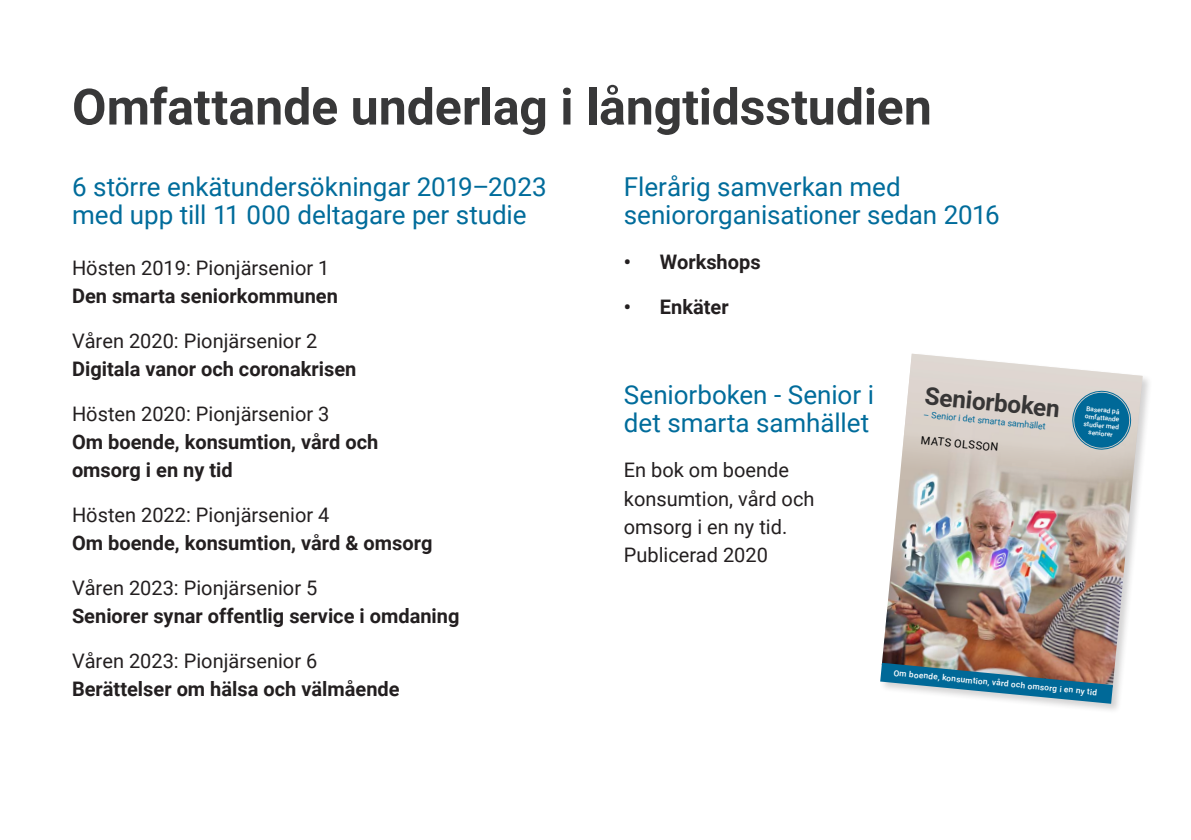
<style>
.page{position:relative;width:1191px;height:840px;background:#fff}
.page>*{position:absolute;margin:0;border:0;box-sizing:border-box;transform-origin:0 0}
.Kapitelrubrik{font:700 50px "Roboto";letter-spacing:-.005em;color:#383839}
.kapitelnummer{font:26px/28px "Roboto";letter-spacing:-.005em;color:#006c9b}
.t1{font:700 24.4px "Roboto";color:#373636}
.t2{font:700 20px/28px "Roboto";color:#231f20}
.t3{font:20px/28px "Roboto";color:#231f20}
.t4{font:11px "Roboto";color:#000}
.t5{font:8.8px "Roboto";color:#006998}
.t6{font:500 8.2px "Roboto";color:#fff}
.t7{font:500 6.6px/7.8px "Roboto";color:#fff;text-align:center}
.s1{font-weight:700}
.s2{font-weight:400}
</style>
<div class="page">
<div style="left:879px;top:352px;width:274px;height:362px;background:#231f20;opacity:.2"></div>
<img style="left:881px;top:353px;width:261px;height:334px">
<svg style="left:880px;top:662px;width:232px;height:41px;background:#6d8e9d"></svg>
<svg style="left:900px;top:353px;width:242px;height:145px;background:#c9cac7"></svg>
<p class="Kapitelrubrik" style="left:72px;top:72px;width:861px">Omfattande underlag i långtidsstudien</p>
<p class="kapitelnummer" style="left:72px;top:172px;width:476px">6 större enkätundersökningar 2019–2023 med upp till 11 000 deltagare per studie</p>
<p class="t3" style="left:72px;top:253px;width:267px">Hösten 2019: Pionjärsenior 1<br><span class="s1">Den smarta seniorkommunen</span></p>
<p class="t2" style="left:72px;top:326px;width:286px"><span class="s2">Våren 2020: Pionjärsenior 2<br></span>Digitala vanor och coronakrisen</p>
<p class="t2" style="left:72px;top:399px;width:308px"><span class="s2">Hösten 2020: Pionjärsenior 3<br></span>Om boende, konsumtion, vård och omsorg i en ny tid</p>
<p class="t2" style="left:72px;top:500px;width:362px"><span class="s2">Hösten 2022: Pionjärsenior 4<br></span>Om boende, konsumtion, vård &amp; omsorg</p>
<p class="t2" style="left:72px;top:573px;width:389px"><span class="s2">Våren 2023: Pionjärsenior 5<br></span>Seniorer synar offentlig service i omdaning</p>
<p class="t2" style="left:72px;top:646px;width:329px"><span class="s2">Våren 2023: Pionjärsenior 6<br></span>Berättelser om hälsa och välmående</p>
<p class="kapitelnummer" style="left:624px;top:172px;width:377px">Flerårig samverkan med seniororganisationer sedan 2016</p>
<p class="t2" style="left:624px;top:247px;width:138px">• Workshops</p>
<p class="t2" style="left:624px;top:292px;width:106px">• Enkäter</p>
<p class="kapitelnummer" style="left:624px;top:380px;width:252px">Seniorboken - Senior i det smarta samhället</p>
<p class="t3" style="left:624px;top:455px;width:192px">En bok om boende konsumtion, vård och omsorg i en ny tid.<br>Publicerad 2020</p>
<p class="t1" style="left:927px;top:378px;width:137px;rotate:6deg">Seniorboken</p>
<p class="t4" style="left:922px;top:431px;width:79px;rotate:6deg">MATS OLSSON</p>
<p class="t5" style="left:924px;top:408px;width:124px;rotate:5deg">– Senior i det smarta samhället</p>
<p class="t7" style="left:1085px;top:404px;width:37px;rotate:6deg">Baserad på omfattande studier med seniorer</p>
<p class="t6" style="left:894px;top:667px;width:206px;rotate:5deg">Om boende, konsumtion, vård och omsorg i en ny tid</p>
</div>
